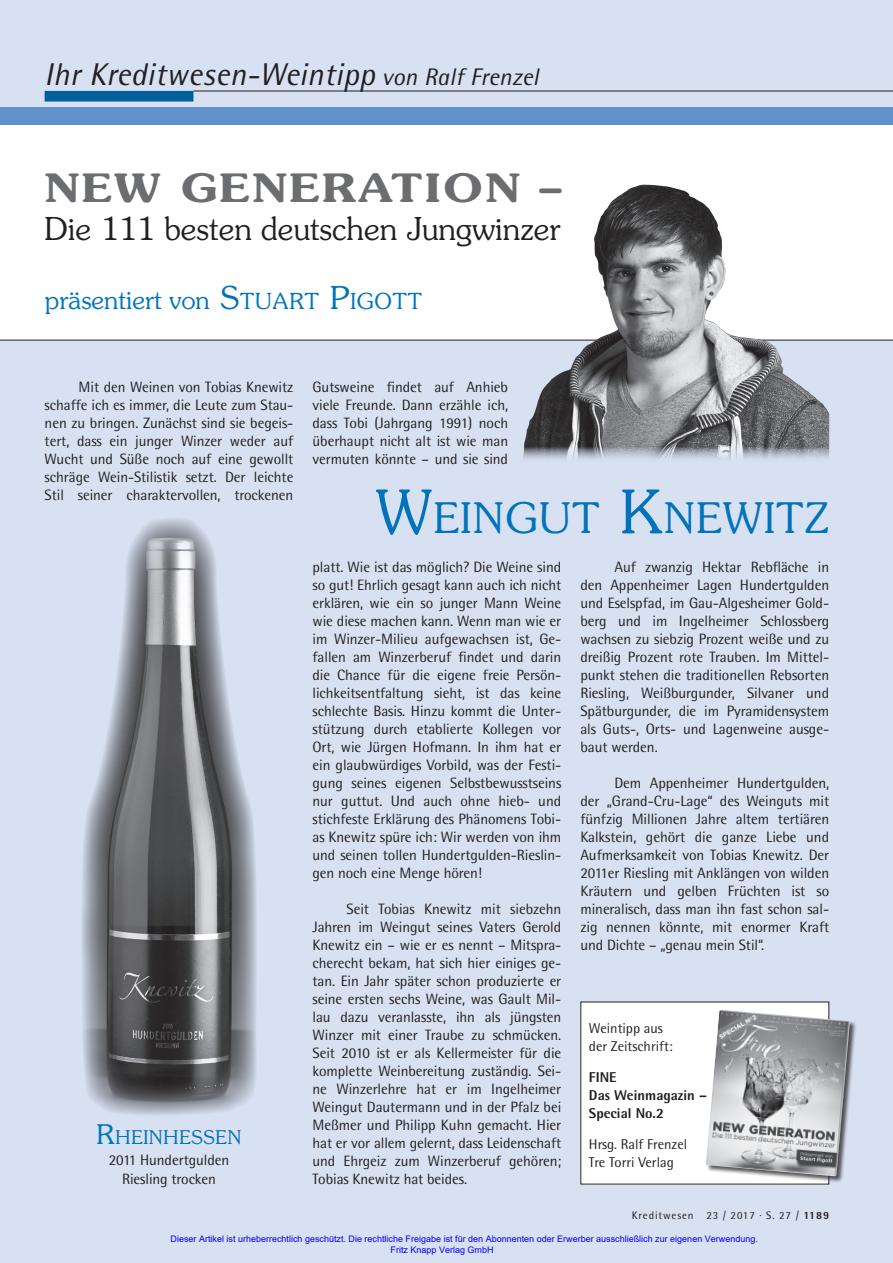
<style>
.page{position:relative;width:893px;height:1263px;background:#fff}
.page>*{position:absolute;margin:0;border:0;box-sizing:border-box;transform-origin:0 0}
.t1{font:300 42px "Souvenir";letter-spacing:.035em;color:#0073bc}
.t2{font:600 39px "Souvenir";letter-spacing:.06em;color:#6c6d70;scale:1.17 1}
.t3{font:italic 31.5px "Rotis Semi Sans";letter-spacing:.01em;color:#231f20}
.t4{font:300 31.5px "Souvenir";color:#231f20}
.t5{font:300 25.5px "Souvenir";color:#0073bc}
.t6{font:300 18.9px "Souvenir";letter-spacing:.035em;color:#0073bc}
.t7{font:15px/18px "Rotis Semi Sans";letter-spacing:-.005em;color:#231f20;text-align:justify}
.t8{font:14.25px/18px "Rotis Semi Sans";color:#231f20}
.t9{font:800 14.25px/18px "Rotis Semi Sans";color:#231f20}
.t10{font:10.95px "Rotis Semi Sans";letter-spacing:.08em;color:#231f20}
.t11{font:9px/10.8px "Arial";color:#00f}
.s1{font-size:24px}
.s2{font-size:31.5px}
.s3{font-size:22.05px}
.s4{font-size:27px}
.s5{font-size:60px}
.s6{font-weight:800}
</style>
<div class="page">
<div style="left:0;top:340px;width:893px;height:923px;background:#d8e1f2"></div>
<div style="left:0;top:0;width:893px;height:113px;background:#d8e1f2"></div>
<div style="left:0;top:107px;width:893px;height:17px;background:#6091cc"></div>
<div style="left:45px;top:91px;width:148px;height:11px;background:#00609d;border:2px solid #00609d"></div>
<hr style="left:193px;top:91px;width:700px;height:1px;background:#231f20">
<div style="left:581px;top:1002px;width:248px;height:182px;background:#fff"></div>
<div style="left:706px;top:1009px;width:151px;height:174px;background:#231f20;opacity:.75"></div>
<img style="left:706px;top:1010px;width:144px;height:166px">
<hr style="left:0;top:340px;width:893px;height:1px;background:#231f20">
<img style="left:82px;top:518px;width:175px;height:597px">
<img style="left:522px;top:185px;width:307px;height:274px">
<h3 class="t3" style="left:45px;top:56px;width:495px">Ihr Kreditwesen-Weintipp <span class="s1">von Ralf Frenzel</span></h3>
<h2 class="t2" style="left:45px;top:164px;width:444px">NEW GENERATION –</h2>
<h3 class="t4" style="left:45px;top:210px;width:518px">Die 111 besten deutschen Jungwinzer</h3>
<h3 class="t5" style="left:45px;top:285px;width:379px">präsentiert von <span class="s2">S</span><span class="s3">TUART</span> <span class="s2">P</span><span class="s3">IGOTT</span></h3>
<p class="t7" style="left:45px;top:378px;width:250px;text-indent:34px">Mit den Weinen von Tobias Knewitz schaffe ich es immer, die Leute zum Stau&shy;nen zu bringen. Zunächst sind sie begeis&shy;tert, dass ein junger Winzer weder auf Wucht und Süße noch auf eine gewollt schräge Wein-Stilistik setzt. Der leichte Stil seiner charaktervollen, trockenen</p>
<p class="t6" style="left:97px;top:1126px;width:146px"><span class="s4">R</span>HEINHESSEN</p>
<p class="t7" style="left:109px;top:1150px;width:122px;line-height:19.5px;text-align:center">2011 Hundertgulden<br>Riesling trocken</p>
<p class="t7" style="left:313px;top:378px;width:197px">Gutsweine findet auf Anhieb viele Freunde. Dann erzähle ich, dass Tobi (Jahrgang 1991) noch überhaupt nicht alt ist wie man vermuten könnte – und sie sind</p>
<h1 class="t1" style="left:376px;top:493px;width:455px"><span class="s5">W</span>EINGUT <span class="s5">K</span>NEWITZ</h1>
<p class="t7" style="left:313px;top:558px;width:250px">platt. Wie ist das möglich? Die Weine sind so gut! Ehrlich gesagt kann auch ich nicht erklären, wie ein so junger Mann Weine wie diese machen kann. Wenn man wie er im Winzer-Milieu aufgewachsen ist, Ge&shy;fallen am Winzerberuf findet und darin die Chance für die eigene freie Persön&shy;lichkeitsentfaltung sieht, ist das keine schlechte Basis. Hinzu kommt die Unter&shy;stützung durch etablierte Kollegen vor Ort, wie Jürgen Hofmann. In ihm hat er ein glaubwürdiges Vorbild, was der Festi&shy;gung seines eigenen Selbstbewusstseins nur guttut. Und auch ohne hieb- und stichfeste Erklärung des Phänomens Tobi&shy;as Knewitz spüre ich: Wir werden von ihm und seinen tollen Hundertgulden-Rieslin&shy;gen noch eine Menge hören!</p>
<p class="t7" style="left:313px;top:900px;width:250px;text-indent:34px">Seit Tobias Knewitz mit siebzehn Jahren im Weingut seines Vaters Gerold Knewitz ein – wie er es nennt – Mitspra&shy;cherecht bekam, hat sich hier einiges ge&shy;tan. Ein Jahr später schon produzierte er seine ersten sechs Weine, was Gault Mil&shy;lau dazu veranlasste, ihn als jüngsten Winzer mit einer Traube zu schmücken.<br>Seit 2010 ist er als Kellermeister für die komplette Weinbereitung zuständig. Sei&shy;ne Winzerlehre hat er im Ingelheimer Weingut Dautermann und in der Pfalz bei Meßmer und Philipp Kuhn gemacht. Hier hat er vor allem gelernt, dass Leidenschaft und Ehrgeiz zum Winzerberuf gehören; Tobias Knewitz hat beides.</p>
<p class="t7" style="left:580px;top:558px;width:250px;text-indent:34px">Auf zwanzig Hektar Rebfläche in den Appenheimer Lagen Hundertgulden und Eselspfad, im Gau-Algesheimer Gold&shy;berg und im Ingelheimer Schlossberg wachsen zu siebzig Prozent weiße und zu dreißig Prozent rote Trauben. Im Mittel&shy;punkt stehen die traditionellen Rebsorten Riesling, Weißburgunder, Silvaner und Spätburgunder, die im Pyramidensystem als Guts-, Orts- und Lagenweine ausge&shy;baut werden.</p>
<p class="t7" style="left:580px;top:774px;width:250px;text-indent:34px">Dem Appenheimer Hundertgulden, der „Grand-Cru-Lage“ des Weinguts mit fünfzig Millionen Jahre altem tertiären Kalkstein, gehört die ganze Liebe und Aufmerksamkeit von Tobias Knewitz. Der 2011er Riesling mit Anklängen von wilden Kräutern und gelben Früchten ist so mineralisch, dass man ihn fast schon sal&shy;zig nennen könnte, mit enormer Kraft und Dichte – „genau mein Stil“.</p>
<p class="t8" style="left:589px;top:1019px;width:85px">Weintipp aus der Zeitschrift:</p>
<p class="t9" style="left:589px;top:1068px;width:120px">FINE<br>Das Weinmagazin –<br>Special No.2</p>
<p class="t8" style="left:589px;top:1135px;width:100px">Hrsg. Ralf Frenzel<br>Tre Torri Verlag</p>
<p class="t10" style="left:632px;top:1209px;width:199px">Kreditwesen 23 / 2017 · S. 27 / <span class="s6">1189</span></p>
<p class="t11" style="left:391px;top:1233px;width:369px;text-indent:-220px">Dieser Artikel ist urheberrechtlich geschützt. Die rechtliche Freigabe ist für den Abonnenten oder Erwerber ausschließlich zur eigenen Verwendung.<br>Fritz Knapp Verlag GmbH</p>
</div>
